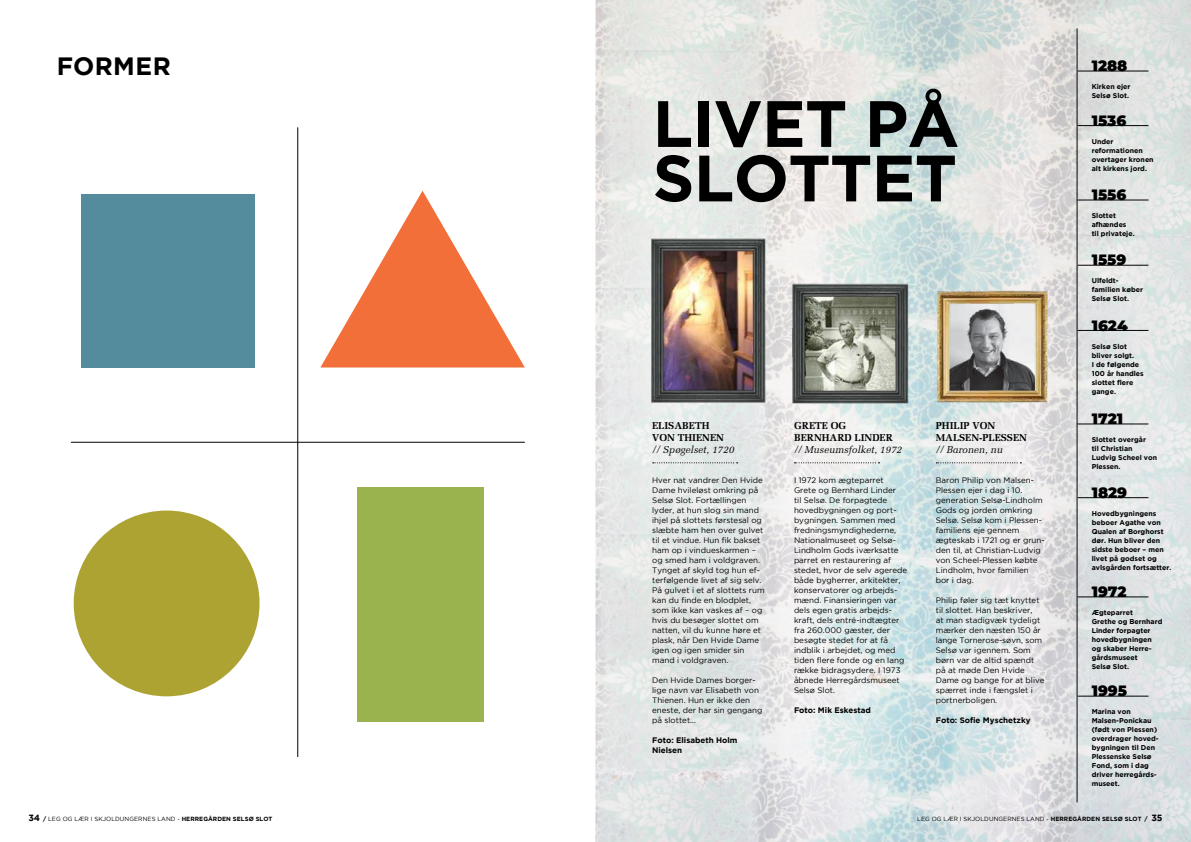
<style>
.page{position:relative;width:1191px;height:842px;background:#fff}
.page>*{position:absolute;margin:0;border:0;box-sizing:border-box;transform-origin:0 0}
.t1{font:700 65.3px/54.5px "Gotham";letter-spacing:-.01em;color:#000}
.t2{font:700 25px "Gotham";letter-spacing:.02em;color:#000}
.t3{font:900 15px "Montserrat";color:#000}
.t4{font:700 10px/12px "Melior LT Std";color:#000}
.t5{font:italic 10px "Melior LT Std";color:#000}
.t6{font:8px/10px "Gotham";color:#000}
.t7{font:700 8px/10px "Gotham";color:#000}
.t8{font:700 7px/9px "Gotham";color:#000}
.t9{font:6px "Gotham";letter-spacing:.015em;color:#000}
.s1{font-weight:700;font-size:9px}
.s2{font-weight:700}
</style>
<div class="page">
<hr style="left:297px;top:127px;width:1px;height:630px;background:#000">
<hr style="left:71px;top:442px;width:454px;height:1px;background:#000">
<div style="left:74px;top:510px;width:185px;height:186px;background:#ada333;border-radius:50%"></div>
<div style="left:81px;top:194px;width:173px;height:173px;background:#548c9e"></div>
<div style="left:357px;top:487px;width:126px;height:235px;background:#9ab34e"></div>
<img style="left:595px;top:0;width:596px;height:842px">
<svg style="left:794px;top:462px;width:85px;height:1px"></svg>
<svg style="left:936px;top:462px;width:85px;height:1px"></svg>
<img style="left:929px;top:283px;width:60px;height:126px">
<img style="left:989px;top:283px;width:66px;height:126px">
<img style="left:780px;top:356px;width:140px;height:62px">
<img style="left:780px;top:271px;width:140px;height:85px">
<svg style="left:653px;top:462px;width:84px;height:1px"></svg>
<img style="left:639px;top:226px;width:139px;height:191px">
<hr style="left:1076px;top:28px;width:1px;height:774px;background:#000201">
<hr style="left:1077px;top:71px;width:71px;height:1px;background:#000201">
<hr style="left:1077px;top:125px;width:71px;height:1px;background:#000201">
<hr style="left:1077px;top:200px;width:71px;height:1px;background:#000201">
<hr style="left:1077px;top:265px;width:71px;height:1px;background:#000201">
<hr style="left:1077px;top:330px;width:71px;height:1px;background:#000201">
<hr style="left:1077px;top:424px;width:71px;height:1px;background:#000201">
<hr style="left:1077px;top:497px;width:71px;height:1px;background:#000201">
<hr style="left:1077px;top:597px;width:71px;height:1px;background:#000201">
<hr style="left:1077px;top:696px;width:71px;height:1px;background:#000201">
<h2 class="t2" style="left:57px;top:52px;width:116px">FORMER</h2>
<p class="t9" style="left:28px;top:815px;width:246px"><span class="s1">34</span> <span class="s2">/</span> LEG OG LÆR I SKJOLDUNGERNES LAND - <span class="s2">HERREGÅRDEN SELSØ SLOT</span></p>
<h1 class="t1" style="left:652px;top:95px;width:308px">LIVET PÅ<br>SLOTTET</h1>
<p class="t4" style="left:794px;top:420px;width:100px;text-indent:-483px"><sup>▲</sup> GRETE OG<br>BERNHARD LINDER</p>
<p class="t5" style="left:794px;top:444px;width:110px">// Museumsfolket, 1972</p>
<p class="t6" style="left:794px;top:475px;width:115px">I 1972 kom ægteparret<br>Grete og Bernhard Linder<br>til Selsø. De forpagtede hovedbygningen og port&shy;bygningen. Sammen med fredningsmyndighederne,<br>Nationalmuseet og Selsø-<br>Lindholm Gods iværksatte parret en restaurering af stedet, hvor de selv agerede både bygherrer, arkitekter, konservatorer og arbejds&shy;mænd. Finansieringen var dels egen gratis arbejds&shy;kraft, dels entré-indtægter fra 260.000 gæster, der besøgte stedet for at få indblik i arbejdet, og med tiden flere fonde og en lang række bidragsydere. I 1973 åbnede Herregårdsmuseet<br>Selsø Slot.</p>
<p class="t7" style="left:794px;top:705px;width:78px">Foto: Mik Eskestad</p>
<p class="t4" style="left:652px;top:420px;width:73px">ELISABETH<br>VON THIENEN</p>
<p class="t5" style="left:652px;top:444px;width:84px">// Spøgelset, 1720</p>
<p class="t6" style="left:652px;top:475px;width:114px">Hver nat vandrer Den Hvide<br>Dame hvileløst omkring på<br>Selsø Slot. Fortællingen lyder, at hun slog sin mand ihjel på slottets førstesal og slæbte ham hen over gulvet til et vindue. Hun fik bakset ham op i vindueskarmen – og smed ham i voldgraven.<br>Tynget af skyld tog hun ef&shy;terfølgende livet af sig selv.<br>På gulvet i et af slottets rum kan du finde en blodplet, som ikke kan vaskes af – og hvis du besøger slottet om natten, vil du kunne høre et plask, når Den Hvide Dame igen og igen smider sin mand i voldgraven.</p>
<p class="t6" style="left:652px;top:675px;width:112px">Den Hvide Dames borger&shy;lige navn var Elisabeth von<br>Thienen. Hun er ikke den eneste, der har sin gengang på slottet…</p>
<p class="t7" style="left:652px;top:735px;width:87px">Foto: Elisabeth Holm<br>Nielsen</p>
<p class="t4" style="left:935px;top:420px;width:93px">PHILIP VON<br>MALSEN-PLESSEN</p>
<p class="t5" style="left:935px;top:444px;width:69px">// Baronen, nu</p>
<p class="t6" style="left:935px;top:475px;width:110px">Baron Philip von Malsen-<br>Plessen ejer i dag i 10. generation Selsø-Lindholm<br>Gods og jorden omkring<br>Selsø. Selsø kom i Plessen&shy;familiens eje gennem ægteskab i 1721 og er grun&shy;den til, at Christian-Ludvig von Scheel-Plessen købte<br>Lindholm, hvor familien<br>bor i dag.</p>
<p class="t6" style="left:935px;top:595px;width:110px">Philip føler sig tæt knyttet til slottet. Han beskriver,<br>at man stadigvæk tydeligt mærker den næsten 150 år lange Tornerose-søvn, som<br>Selsø var igennem. Som børn var de altid spændt på at møde Den Hvide<br>Dame og bange for at blive spærret inde i fængslet i portnerboligen.</p>
<p class="t7" style="left:935px;top:715px;width:96px">Foto: Sofie Myschetzky</p>
<h3 class="t3" style="left:1091px;top:55px;width:37px">1288</h3>
<p class="t8" style="left:1091px;top:82px;width:40px">Kirken ejer<br>Selsø Slot.</p>
<h3 class="t3" style="left:1091px;top:109px;width:36px">1536</h3>
<p class="t8" style="left:1091px;top:137px;width:63px">Under reformationen overtager kronen alt kirkens jord.</p>
<h3 class="t3" style="left:1091px;top:184px;width:36px">1556</h3>
<p class="t8" style="left:1091px;top:211px;width:44px">Slottet afhændes til privateje.</p>
<h3 class="t3" style="left:1091px;top:249px;width:36px">1559</h3>
<p class="t8" style="left:1091px;top:276px;width:53px">Ulfeldt&shy;familien køber<br>Selsø Slot.</p>
<h3 class="t3" style="left:1091px;top:314px;width:37px">1624</h3>
<p class="t8" style="left:1091px;top:341px;width:53px">Selsø Slot bliver solgt.<br>I de følgende<br>100 år handles slottet flere gange.</p>
<h3 class="t3" style="left:1091px;top:408px;width:33px">1721</h3>
<p class="t8" style="left:1091px;top:435px;width:67px">Slottet overgår<br>til Christian<br>Ludvig Scheel von<br>Plessen.</p>
<h3 class="t3" style="left:1091px;top:481px;width:37px">1829</h3>
<p class="t8" style="left:1091px;top:509px;width:81px">Hovedbygningens beboer Agathe von<br>Qualen af Borghorst dør. Hun bliver den sidste beboer – men livet på godset og avlsgården fortsætter.</p>
<h3 class="t3" style="left:1091px;top:580px;width:36px">1972</h3>
<p class="t8" style="left:1091px;top:608px;width:72px">Ægteparret<br>Grethe og Bernhard<br>Linder forpagter hovedbygningen og skaber Herre&shy;gårdsmuseet<br>Selsø Slot.</p>
<h3 class="t3" style="left:1091px;top:680px;width:37px">1995</h3>
<p class="t8" style="left:1091px;top:707px;width:68px">Marina von<br>Malsen-Ponickau (født von Plessen) overdrager hoved&shy;bygningen til Den<br>Plessenske Selsø<br>Fond, som i dag driver herregårds&shy;museet.</p>
<p class="t9" style="left:917px;top:815px;width:247px">LEG OG LÆR I SKJOLDUNGERNES LAND - <span class="s2">HERREGÅRDEN SELSØ SLOT /</span> <span class="s1">35</span></p>
</div>
